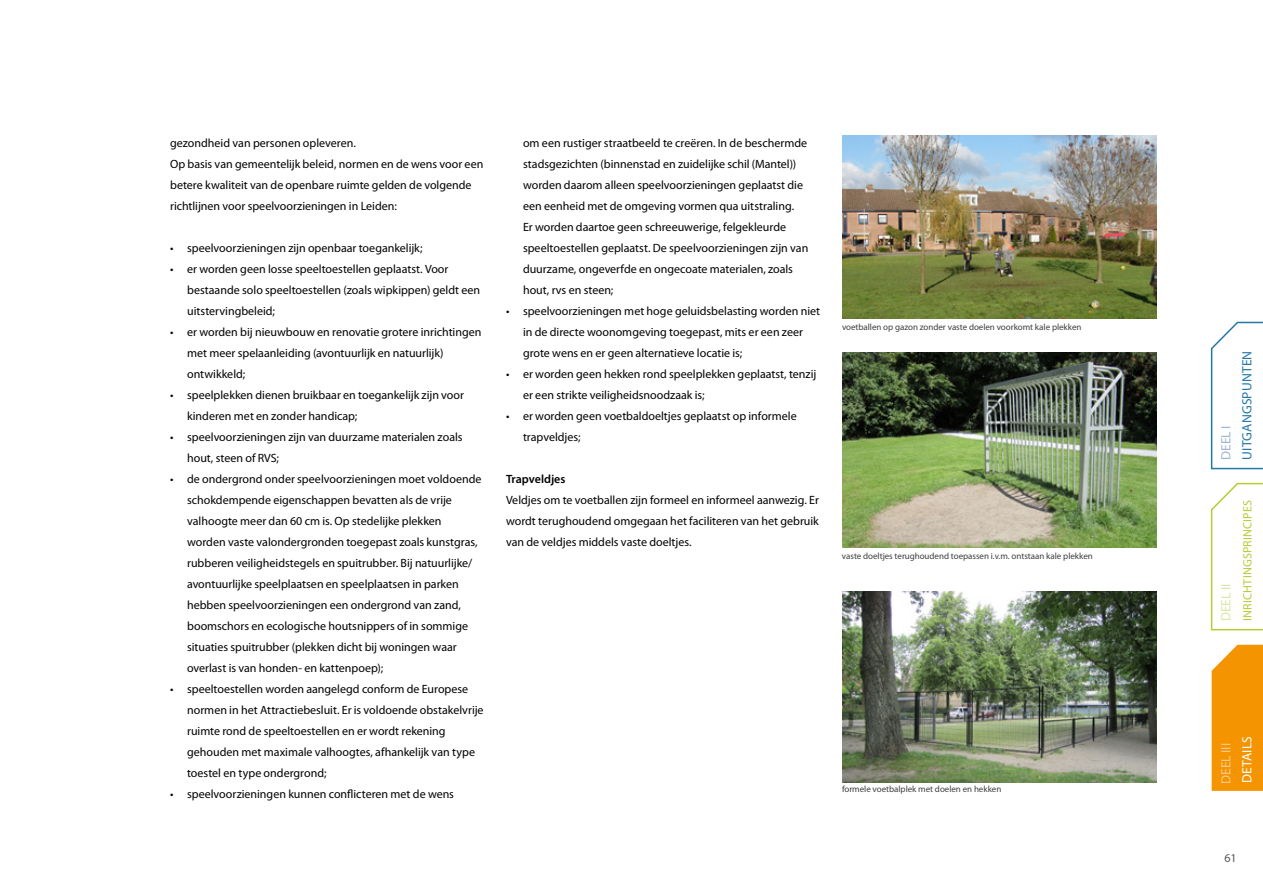
<style>
.page{position:relative;width:1263px;height:893px;background:#fff}
.page>*{position:absolute;margin:0;border:0;box-sizing:border-box;transform-origin:0 0}
.t1{font:13.5px "Myriad Pro";letter-spacing:.015em;color:#2278a7}
.t2{font:13.5px "Myriad Pro";letter-spacing:-.005em;color:#fbcb8c}
.t3{font:13.5px "Myriad Pro";color:#fff}
.t4{font:13.5px "Myriad Pro";letter-spacing:-.01em;color:#dce6a5}
.t5{font:13.5px "Myriad Pro";color:#9fb6d1}
.t6{font:12px/21px "Myriad Pro";color:#000}
.t7{font:12px "Myriad Pro";letter-spacing:.02em;color:#b5cc33}
.t8{font:600 12px "Myriad Pro";color:#000}
.t9{font:12px "Myriad Pro";color:#58585a}
.t10{font:9px "Myriad Pro";letter-spacing:-.005em;color:#3e3d40}
</style>
<div class="page">
<svg style="left:1210px;top:321px;width:53px;height:149px"></svg>
<svg style="left:1210px;top:482px;width:53px;height:149px"></svg>
<svg style="left:1211px;top:645px;width:52px;height:146px;background:#f39a0e"></svg>
<img style="left:842px;top:136px;width:315px;height:183px">
<img style="left:842px;top:353px;width:315px;height:195px">
<img style="left:842px;top:591px;width:315px;height:191px">
<p class="t6" style="left:170px;top:132px;width:315px">gezondheid van personen opleveren.<br>Op basis van gemeentelijk beleid, normen en de wens voor een betere kwaliteit van de openbare ruimte gelden de volgende richtlijnen voor speelvoorzieningen in Leiden:</p>
<p class="t6" style="left:170px;top:237px;width:254px">• speelvoorzieningen zijn openbaar toegankelijk;</p>
<p class="t6" style="left:187px;top:258px;width:295px;text-indent:-17px">• er worden geen losse speeltoestellen geplaatst. Voor bestaande solo speeltoestellen (zoals wipkippen) geldt een uitstervingbeleid;</p>
<p class="t6" style="left:187px;top:321px;width:296px;text-indent:-17px">• er worden bij nieuwbouw en renovatie grotere inrichtingen met meer spelaanleiding (avontuurlijk en natuurlijk) ontwikkeld;</p>
<p class="t6" style="left:187px;top:384px;width:279px;text-indent:-17px">• speelplekken dienen bruikbaar en toegankelijk zijn voor kinderen met en zonder handicap;</p>
<p class="t6" style="left:187px;top:426px;width:277px;text-indent:-17px">• speelvoorzieningen zijn van duurzame materialen zoals hout, steen of RVS;</p>
<p class="t6" style="left:187px;top:468px;width:296px;text-indent:-17px">• de ondergrond onder speelvoorzieningen moet voldoende schokdempende eigenschappen bevatten als de vrije valhoogte meer dan 60 cm is. Op stedelijke plekken worden vaste valondergronden toegepast zoals kunstgras, rubberen veiligheidstegels en spuitrubber. Bij natuurlijke/ avontuurlijke speelplaatsen en speelplaatsen in parken hebben speelvoorzieningen een ondergrond van zand, boomschors en ecologische houtsnippers of in sommige situaties spuitrubber (plekken dicht bij woningen waar overlast is van honden- en kattenpoep);</p>
<p class="t6" style="left:187px;top:678px;width:298px;text-indent:-17px">• speeltoestellen worden aangelegd conform de Europese normen in het Attractiebesluit. Er is voldoende obstakelvrije ruimte rond de speeltoestellen en er wordt rekening gehouden met maximale valhoogtes, afhankelijk van type toestel en type ondergrond;</p>
<p class="t6" style="left:170px;top:783px;width:285px">• speelvoorzieningen kunnen conflicteren met de wens</p>
<p class="t6" style="left:523px;top:132px;width:287px">om een rustiger straatbeeld te creëren. In de beschermde stadsgezichten (binnenstad en zuidelijke schil (Mantel)) worden daarom alleen speelvoorzieningen geplaatst die een eenheid met de omgeving vormen qua uitstraling.<br>Er worden daartoe geen schreeuwerige, felgekleurde speeltoestellen geplaatst. De speelvoorzieningen zijn van duurzame, ongeverfde en ongecoate materialen, zoals hout, rvs en steen;</p>
<p class="t6" style="left:523px;top:300px;width:299px;text-indent:-17px">• speelvoorzieningen met hoge geluidsbelasting worden niet in de directe woonomgeving toegepast, mits er een zeer grote wens en er geen alternatieve locatie is;</p>
<p class="t6" style="left:523px;top:363px;width:295px;text-indent:-17px">• er worden geen hekken rond speelplekken geplaatst, tenzij er een strikte veiligheidsnoodzaak is;</p>
<p class="t6" style="left:523px;top:405px;width:275px;text-indent:-17px">• er worden geen voetbaldoeltjes geplaatst op informele trapveldjes;</p>
<p class="t8" style="left:506px;top:471px;width:61px">Trapveldjes</p>
<p class="t6" style="left:506px;top:489px;width:314px;text-align:justify">Veldjes om te voetballen zijn formeel en informeel aanwezig. Er wordt terughoudend omgegaan het faciliteren van het gebruik van de veldjes middels vaste doeltjes.</p>
<p class="t10" style="left:842px;top:321px;width:241px">voetballen op gazon zonder vaste doelen voorkomt kale plekken</p>
<p class="t10" style="left:842px;top:551px;width:252px">vaste doeltjes terughoudend toepassen i.v.m. ontstaan kale plekken</p>
<p class="t10" style="left:842px;top:784px;width:161px">formele voetbalplek met doelen en hekken</p>
<p class="t5" style="left:1218px;top:460px;width:36px;rotate:-90deg">DEEL I</p>
<p class="t1" style="left:1239px;top:460px;width:110px;rotate:-90deg">Uitgangspunten</p>
<p class="t4" style="left:1218px;top:621px;width:39px;rotate:-90deg">DEEL II</p>
<p class="t7" style="left:1240px;top:621px;width:122px;rotate:-90deg">Inrichtingsprincipes</p>
<p class="t2" style="left:1218px;top:784px;width:42px;rotate:-90deg">DEEL III</p>
<p class="t3" style="left:1239px;top:783px;width:49px;rotate:-90deg">Details</p>
<p class="t9" style="left:1224px;top:850px;width:14px">61</p>
</div>
